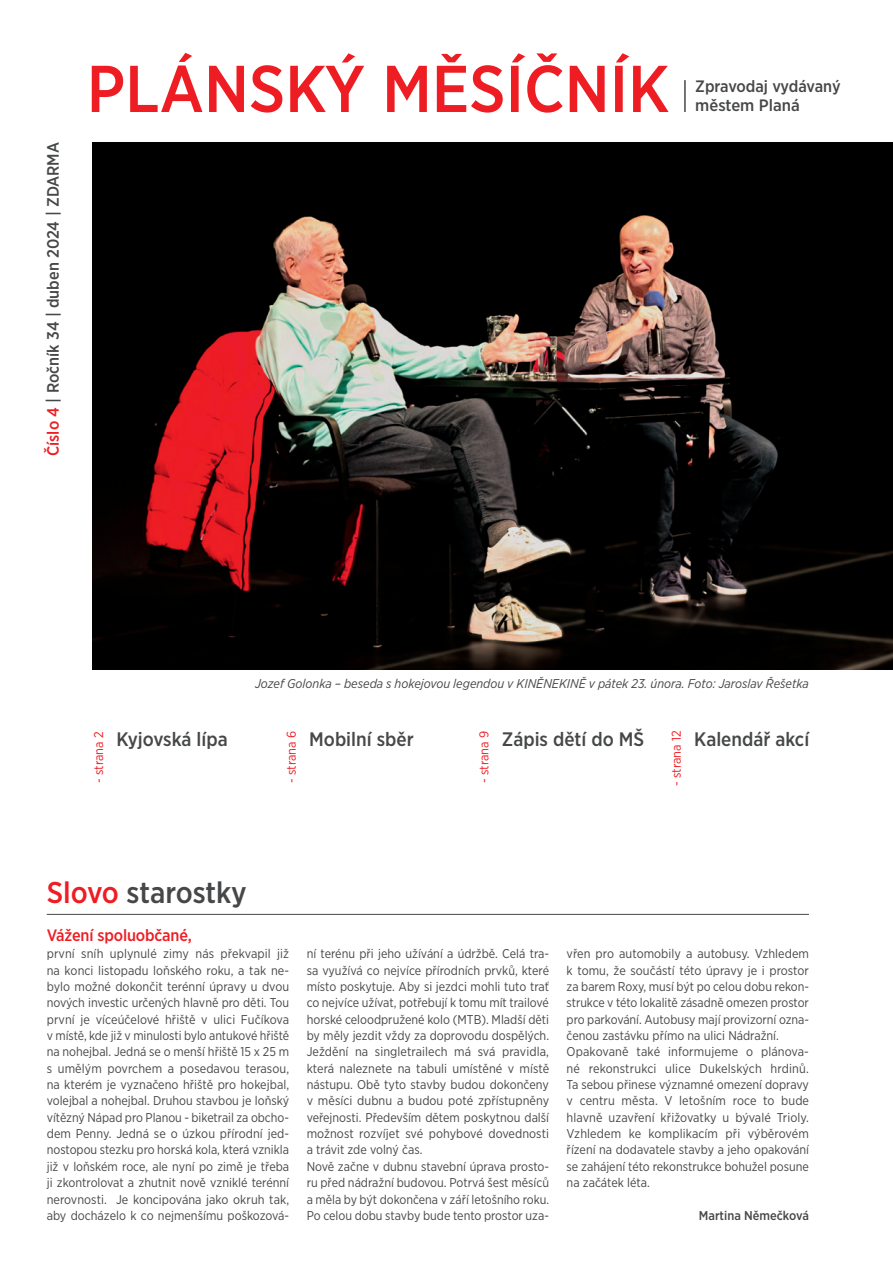
<style>
.page{position:relative;width:893px;height:1263px;background:#fff}
.page>*{position:absolute;margin:0;border:0;box-sizing:border-box;transform-origin:0 0}
.t1{font:500 66px "Gotham Narrow";color:#ee1d23}
.t2{font:500 30px "Gotham Narrow";letter-spacing:-.005em;color:#464748}
.ODKAZ_NA_ČLÁNEK{font:500 19.5px "Gotham Narrow";color:#464748}
.t3{font:500 16.5px/19.8px "Gotham Narrow";color:#464748}
.ČLÁNEK{font:500 16.5px "Gotham Narrow";letter-spacing:-.01em;color:#ee1d23}
.ČLÁNEK-2{font:12.75px/16.4px "Gotham Narrow";color:#464748;text-align:justify}
.Popisky_pod_foto{font:italic 12.75px "Gotham Narrow";color:#464748}
.ČLÁNEK-3{font:12.75px "Gotham Narrow";color:#ee1d23}
.ČLÁNEK-4{font:500 12.75px "Gotham Narrow";color:#464748}
.s1{color:#ee1d23}
</style>
<div class="page">
<img style="left:92px;top:142px;width:801px;height:528px">
<hr style="left:684px;top:80px;width:2px;height:32px;background:#464748">
<hr style="left:47px;top:914px;width:762px;height:1px;background:#464748">
<p class="t3" style="left:43px;top:456px;width:315px;rotate:-90deg"><span class="s1">Číslo 4</span> | Ročník 34 | duben 2024 | ZDARMA</p>
<p class="t1" style="left:87px;top:47px;width:584px">PLÁNSKÝ MĚSÍČNÍK</p>
<p class="t3" style="left:695px;top:76px;width:147px">Zpravodaj vydávaný městem Planá</p>
<p class="Popisky_pod_foto" style="left:255px;top:676px;width:555px">Jozef Golonka – beseda s hokejovou legendou v KINĚNEKINĚ v pátek 23. února. Foto: Jaroslav Řešetka</p>
<p class="ČLÁNEK-3" style="left:91px;top:783px;width:53px;rotate:-90deg">- strana 2</p>
<p class="ODKAZ_NA_ČLÁNEK" style="left:116px;top:727px;width:113px">Kyjovská lípa</p>
<p class="ČLÁNEK-3" style="left:476px;top:783px;width:54px;rotate:-90deg">- strana 9</p>
<p class="ODKAZ_NA_ČLÁNEK" style="left:502px;top:727px;width:144px">Zápis dětí do MŠ</p>
<p class="ČLÁNEK-3" style="left:283px;top:783px;width:54px;rotate:-90deg">- strana 6</p>
<p class="ODKAZ_NA_ČLÁNEK" style="left:309px;top:727px;width:106px">Mobilní sběr</p>
<p class="ČLÁNEK-3" style="left:668px;top:786px;width:57px;rotate:-90deg">- strana 12</p>
<p class="ODKAZ_NA_ČLÁNEK" style="left:694px;top:727px;width:116px">Kalendář akcí</p>
<p class="t2" style="left:47px;top:874px;width:201px"><span class="s1">Slovo</span> starostky</p>
<p class="ČLÁNEK" style="left:47px;top:924px;width:146px">Vážení spoluobčané,</p>
<p class="ČLÁNEK-2" style="left:47px;top:945px;width:244px">první sníh uplynulé zimy nás překvapil již na konci listopadu loňského roku, a tak ne&shy;bylo možné dokončit terénní úpravy u dvou nových investic určených hlavně pro děti. Tou první je víceúčelové hřiště v ulici Fučíkova v místě, kde již v minulosti bylo antukové hřiště na nohejbal. Jedná se o menší hřiště 15 x 25 m s umělým povrchem a posedavou terasou, na kterém je vyznačeno hřiště pro hokejbal, volejbal a nohejbal. Druhou stavbou je loňský vítězný Nápad pro Planou - biketrail za obcho&shy;dem Penny. Jedná se o úzkou přírodní jed&shy;nostopou stezku pro horská kola, která vznikla již v loňském roce, ale nyní po zimě je třeba ji zkontrolovat a zhutnit nově vzniklé terénní nerovnosti. Je koncipována jako okruh tak, aby docházelo k co nejmenšímu poškozová-</p>
<p class="ČLÁNEK-2" style="left:307px;top:945px;width:244px">ní terénu při jeho užívání a údržbě. Celá tra&shy;sa využívá co nejvíce přírodních prvků, které místo poskytuje. Aby si jezdci mohli tuto trať co nejvíce užívat, potřebují k tomu mít trailové horské celoodpružené kolo (MTB). Mladší děti by měly jezdit vždy za doprovodu dospělých.<br>Ježdění na singletrailech má svá pravidla, která naleznete na tabuli umístěné v místě nástupu. Obě tyto stavby budou dokončeny v měsíci dubnu a budou poté zpřístupněny veřejnosti. Především dětem poskytnou další možnost rozvíjet své pohybové dovednosti a trávit zde volný čas.</p>
<p class="ČLÁNEK-2" style="left:307px;top:1158px;width:244px">Nově začne v dubnu stavební úprava prosto&shy;ru před nádražní budovou. Potrvá šest měsíců a měla by být dokončena v září letošního roku.<br>Po celou dobu stavby bude tento prostor uza-</p>
<p class="ČLÁNEK-2" style="left:567px;top:945px;width:244px">vřen pro automobily a autobusy. Vzhledem k tomu, že součástí této úpravy je i prostor za barem Roxy, musí být po celou dobu rekon&shy;strukce v této lokalitě zásadně omezen prostor pro parkování. Autobusy mají provizorní ozna&shy;čenou zastávku přímo na ulici Nádražní.</p>
<p class="ČLÁNEK-2" style="left:567px;top:1043px;width:244px">Opakovaně také informujeme o plánova&shy;né rekonstrukci ulice Dukelských hrdinů.<br>Ta sebou přinese významné omezení dopravy v centru města. V letošním roce to bude hlavně uzavření křižovatky u bývalé Trioly.<br>Vzhledem ke komplikacím při výběrovém řízení na dodavatele stavby a jeho opakování se zahájení této rekonstrukce bohužel posune na začátek léta.</p>
<p class="ČLÁNEK-4" style="left:699px;top:1207px;width:112px">Martina Němečková</p>
</div>
